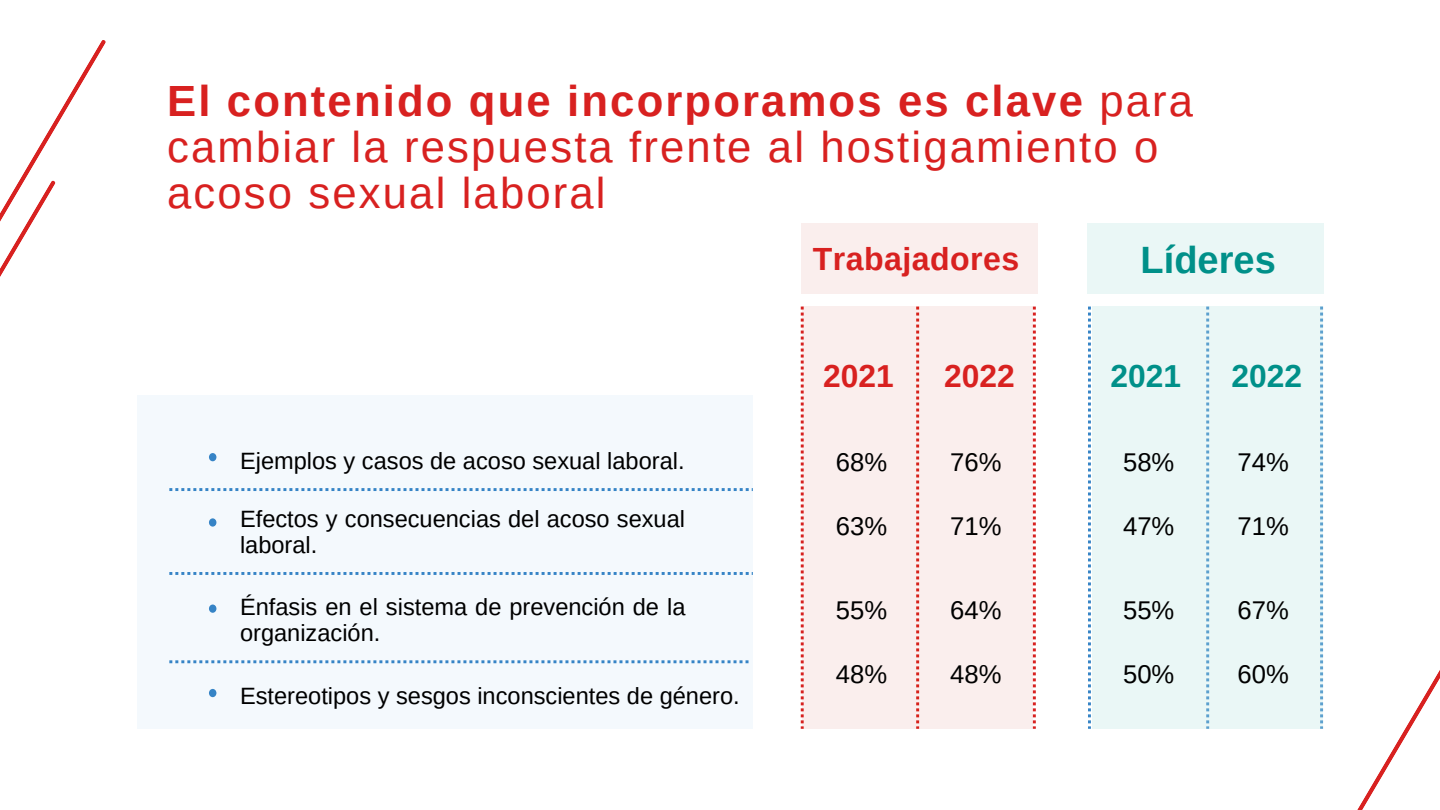
<style>
.page{position:relative;width:1440px;height:810px;background:#fff}
.page>*{position:absolute;margin:0;border:0;box-sizing:border-box;transform-origin:0 0}
.t1{font:43.6px/45.8px "Arimo";letter-spacing:.05em;color:#d82120}
.t2{font:700 38px "Arimo";color:#009089}
.t3{font:700 32.1px "Arimo";letter-spacing:.015em;color:#d82120}
.t4{font:700 31.7px "Arimo";color:#009089}
.t5{font:700 31.7px "Arimo";color:#d82120}
.t6{font:25.6px "Arimo";color:#000}
.t7{font:23.6px/26.2px "Arimo";color:#000}
.s1{font-weight:700}
</style>
<div class="page">
<svg style="left:1323px;top:319px;width:117px;height:491px"></svg>
<div style="left:138px;top:396px;width:615px;height:333px;background:#f4f9fd"></div>
<svg style="left:169px;top:488px;width:584px;height:3px"></svg>
<svg style="left:169px;top:572px;width:584px;height:3px"></svg>
<svg style="left:0;top:40px;width:106px;height:237px"></svg>
<svg style="left:169px;top:660px;width:580px;height:3px"></svg>
<div style="left:209px;top:453px;width:7px;height:8px;background:#3684c6;border-radius:50%"></div>
<div style="left:209px;top:518px;width:7px;height:9px;background:#3684c6;border-radius:50%"></div>
<div style="left:209px;top:605px;width:7px;height:8px;background:#3684c6;border-radius:50%"></div>
<div style="left:209px;top:689px;width:7px;height:8px;background:#3684c6;border-radius:50%"></div>
<div style="left:1087px;top:224px;width:236px;height:70px;background:#eaf7f6"></div>
<svg style="left:1088px;top:307px;width:3px;height:422px"></svg>
<div style="left:1092px;top:307px;width:231px;height:422px;background:#eaf7f6"></div>
<div style="left:801px;top:224px;width:236px;height:70px;background:#faeeed"></div>
<svg style="left:801px;top:307px;width:1px;height:422px"></svg>
<svg style="left:1033px;top:307px;width:3px;height:422px"></svg>
<div style="left:802px;top:307px;width:231px;height:422px;background:#faeeed"></div>
<h1 class="t1" style="left:167px;top:78px;width:1027px"><span class="s1">El contenido que incorporamos es clave</span> para cambiar la respuesta frente al hostigamiento o acoso sexual laboral</h1>
<p class="t7" style="left:240px;top:448px;width:446px">Ejemplos y casos de acoso sexual laboral.</p>
<p class="t7" style="left:240px;top:506px;width:447px;line-height:25.4px">Efectos y consecuencias del acoso sexual laboral.</p>
<p class="t7" style="left:240px;top:593px;width:447px">Énfasis en el sistema de prevención de la organización.</p>
<p class="t7" style="left:240px;top:682px;width:501px">Estereotipos y sesgos inconscientes de género.</p>
<h3 class="t3" style="left:813px;top:241px;width:208px">Trabajadores</h3>
<h3 class="t5" style="left:823px;top:359px;width:72px">2021</h3>
<h3 class="t5" style="left:944px;top:359px;width:72px">2022</h3>
<p class="t6" style="left:836px;top:448px;width:53px">68%</p>
<p class="t6" style="left:950px;top:448px;width:53px">76%</p>
<p class="t6" style="left:836px;top:511px;width:53px">63%</p>
<p class="t6" style="left:950px;top:511px;width:53px">71%</p>
<p class="t6" style="left:836px;top:596px;width:53px">55%</p>
<p class="t6" style="left:950px;top:596px;width:53px">64%</p>
<p class="t6" style="left:836px;top:659px;width:53px">48%</p>
<p class="t6" style="left:950px;top:659px;width:53px">48%</p>
<h2 class="t2" style="left:1141px;top:239px;width:137px">Líderes</h2>
<h3 class="t4" style="left:1110px;top:359px;width:72px">2021</h3>
<h3 class="t4" style="left:1232px;top:359px;width:72px">2022</h3>
<p class="t6" style="left:1123px;top:448px;width:53px">58%</p>
<p class="t6" style="left:1238px;top:448px;width:53px">74%</p>
<p class="t6" style="left:1123px;top:511px;width:53px">47%</p>
<p class="t6" style="left:1238px;top:511px;width:53px">71%</p>
<p class="t6" style="left:1123px;top:596px;width:53px">55%</p>
<p class="t6" style="left:1238px;top:596px;width:53px">67%</p>
<p class="t6" style="left:1123px;top:659px;width:53px">50%</p>
<p class="t6" style="left:1238px;top:659px;width:53px">60%</p>
</div>
